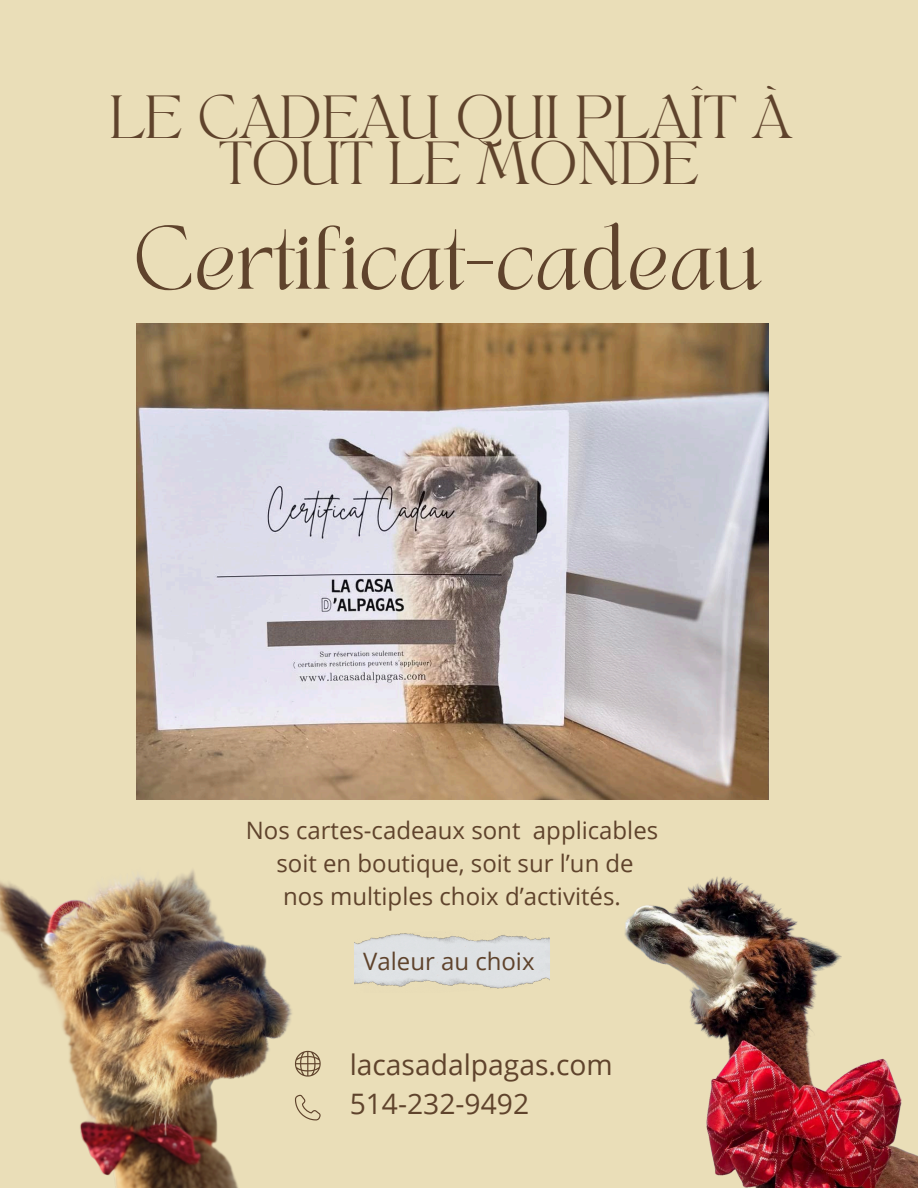
<style>
.page{position:relative;width:918px;height:1188px;background:#eadeb8}
.page>*{position:absolute;margin:0;border:0;box-sizing:border-box;transform-origin:0 0}
.t1{font:61.95px "TANAEGEAN";color:#5f432c}
.t2{font:42.45px/46.2px "TANAEGEAN";color:#5f432c;text-align:center}
.t3{font:28.2px/39.2px "Open Sans";color:#5f432c}
.t4{font:24px "Open Sans";color:#5f432c}
</style>
<div class="page">
<img style="left:136px;top:323px;width:632px;height:476px">
<svg style="left:309px;top:1110px;width:12px;height:10px"></svg>
<svg style="left:309px;top:1051px;width:12px;height:26px"></svg>
<img style="left:355px;top:933px;width:194px;height:56px">
<img style="left:0;top:799px;width:309px;height:389px">
<img style="left:624px;top:876px;width:293px;height:312px">
<p class="t2" style="left:109px;top:101px;width:685px">LE CADEAU QUI PLAÎT À<br>TOUT LE MONDE</p>
<p class="t1" style="left:133px;top:223px;width:630px">Certificat-cadeau</p>
<p class="t4" style="left:246px;top:813px;width:414px">Nos cartes-cadeaux sont applicables</p>
<p class="t4" style="left:277px;top:846px;width:359px">soit en boutique, soit sur l’un de</p>
<p class="t4" style="left:283px;top:879px;width:339px">nos multiples choix d’activités.</p>
<p class="t4" style="left:363px;top:945px;width:173px">Valeur au choix</p>
<p class="t3" style="left:350px;top:1044px;width:265px">lacasadalpagas.com<br>514-232-9492</p>
</div>
